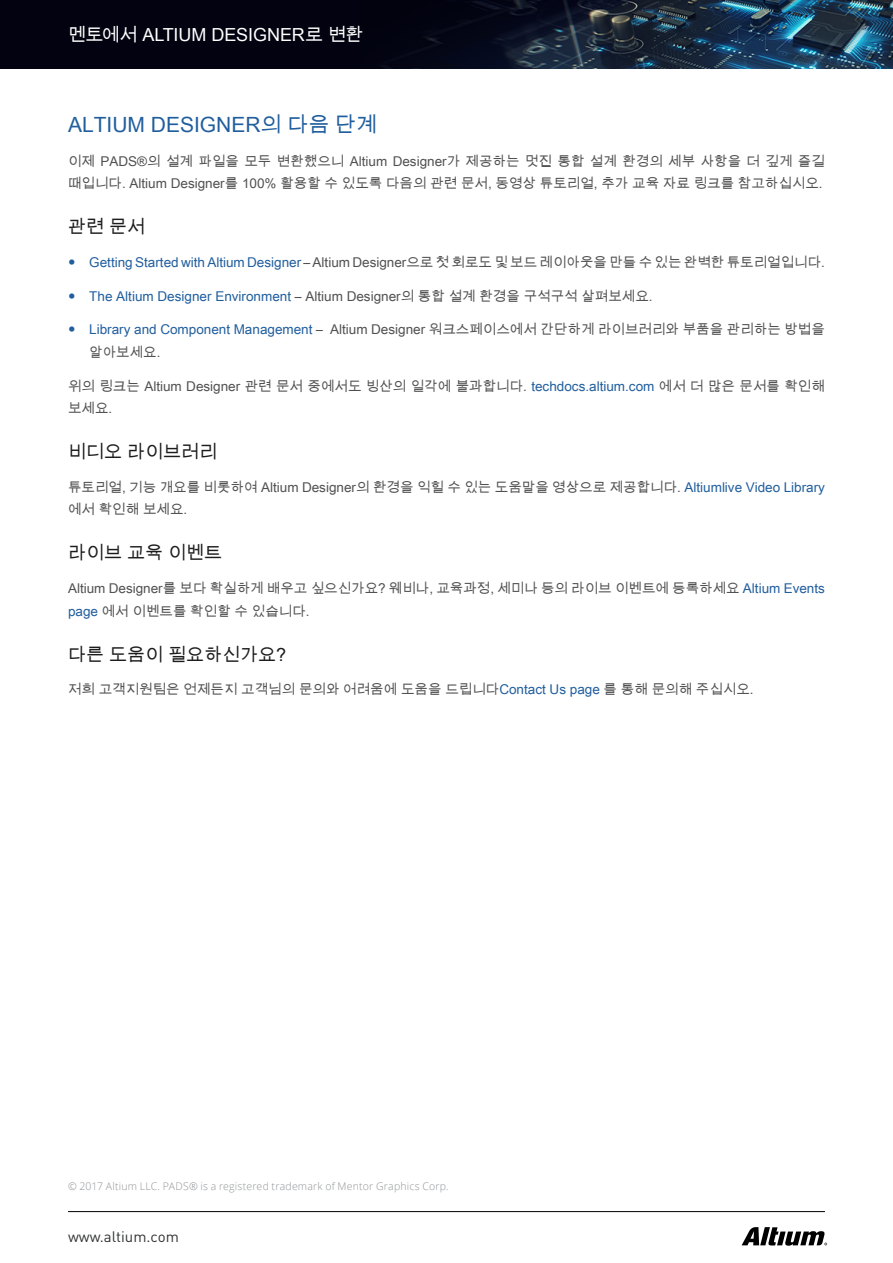
<style>
.page{position:relative;width:893px;height:1263px;background:#fff}
.page>*{position:absolute;margin:0;border:0;box-sizing:border-box;transform-origin:0 0}
.t1{font:21px "Arial Unicode MS";color:#215e9e}
.t2{font:18px "Arial Unicode MS";color:#1d1d1d}
.t3{font:18px "Arial Unicode MS";letter-spacing:-.005em;color:#fff}
.t4{font:15px "DIN Pro";color:#313232}
.t5{font:13.5px/22.5px "Arial Unicode MS";color:#515151}
.t6{font:300 10.5px "Open Sans";letter-spacing:.02em;color:#919396}
.s1{color:#215e9e}
</style>
<div class="page">
<img style="left:0;top:0;width:893px;height:68px">
<svg style="left:742px;top:1227px;width:85px;height:19px"></svg>
<hr style="left:68px;top:1211px;width:757px;height:1px;background:#000">
<h2 class="t3" style="left:68px;top:22px;width:297px">멘토에서 ALTIUM DESIGNER로 변환</h2>
<h1 class="t1" style="left:68px;top:109px;width:311px">ALTIUM DESIGNER의 다음 단계</h1>
<p class="t5" style="left:68px;top:149px;width:758px">이제 PADS®의 설계 파일을 모두 변환했으니 Altium Designer가 제공하는 멋진 통합 설계 환경의 세부 사항을 더 깊게 즐길 때입니다. Altium Designer를 100% 활용할 수 있도록 다음의 관련 문서, 동영상 튜토리얼, 추가 교육 자료 링크를 참고하십시오.</p>
<h2 class="t2" style="left:68px;top:214px;width:79px">관련 문서</h2>
<p class="t5" style="left:89px;top:251px;width:737px"><span class="s1">Getting Started with Altium Designer</span> – Altium Designer으로 첫 회로도 및 보드 레이아웃을 만들 수 있는 완벽한 튜토리얼입니다.</p>
<p class="t5" style="left:89px;top:284px;width:565px"><span class="s1">The Altium Designer Environment</span> – Altium Designer의 통합 설계 환경을 구석구석 살펴보세요.</p>
<p class="t5" style="left:89px;top:318px;width:737px"><span class="s1">Library and Component Management</span> – Altium Designer 워크스페이스에서 간단하게 라이브러리와 부품을 관리하는 방법을 알아보세요.</p>
<p class="t5" style="left:68px;top:374px;width:758px">위의 링크는 Altium Designer 관련 문서 중에서도 빙산의 일각에 불과합니다. <span class="s1">techdocs.altium.com</span> 에서 더 많은 문서를 확인해 보세요.</p>
<h2 class="t2" style="left:68px;top:439px;width:151px">비디오 라이브러리</h2>
<p class="t5" style="left:68px;top:476px;width:758px">튜토리얼, 기능 개요를 비롯하여 Altium Designer의 환경을 익힐 수 있는 도움말을 영상으로 제공합니다. <span class="s1">Altiumlive Video Library </span>에서 확인해 보세요.</p>
<h2 class="t2" style="left:68px;top:540px;width:156px">라이브 교육 이벤트</h2>
<p class="t5" style="left:68px;top:577px;width:758px">Altium Designer를 보다 확실하게 배우고 싶으신가요? 웨비나, 교육과정, 세미나 등의 라이브 이벤트에 등록하세요 <span class="s1">Altium Events page</span> 에서 이벤트를 확인할 수 있습니다.</p>
<h2 class="t2" style="left:68px;top:641px;width:220px">다른 도움이 필요하신가요?</h2>
<p class="t5" style="left:68px;top:678px;width:687px">저희 고객지원팀은 언제든지 고객님의 문의와 어려움에 도움을 드립니다<span class="s1">Contact Us page</span> 를 통해 문의해 주십시오.</p>
<p class="t6" style="left:68px;top:1179px;width:382px">© 2017 Altium LLC. PADS® is a registered trademark of Mentor Graphics Corp.</p>
<p class="t4" style="left:68px;top:1226px;width:112px">www.altium.com</p>
</div>
